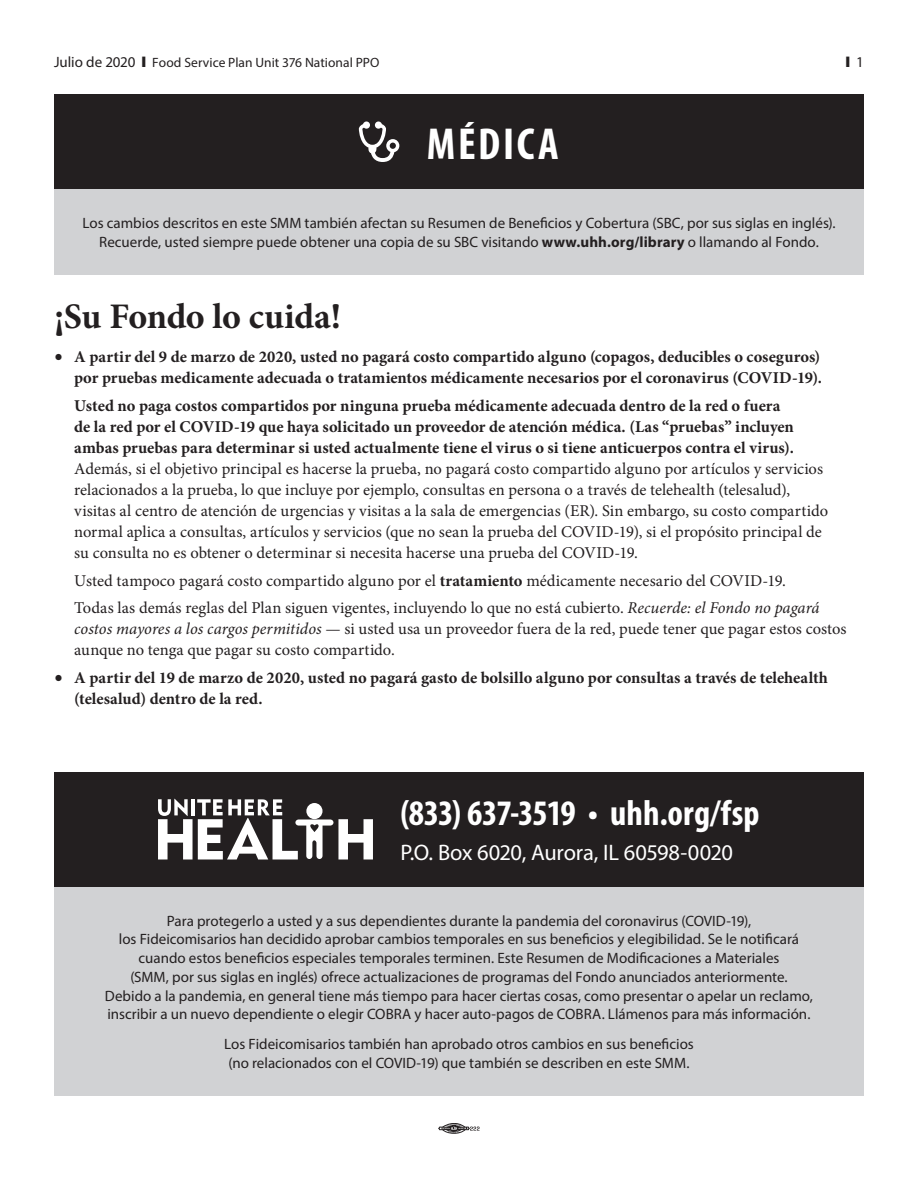
<style>
.page{position:relative;width:918px;height:1188px;background:#fff}
.page>*{position:absolute;margin:0;border:0;box-sizing:border-box;transform-origin:0 0}
.t1{font:700 condensed 45px "Myriad Pro";letter-spacing:.055em;color:#fff}
.t2{font:700 condensed 36px "Myriad Pro";letter-spacing:-.005em;color:#fff}
.t3{font:700 36px "Minion Pro";letter-spacing:-.015em;color:#231f20}
.t4{font:22.5px "Myriad Pro";letter-spacing:-.01em;color:#fff}
.t5{font:16.5px/21px "Minion Pro";color:#231f20}
.t6{font:700 16.5px/21px "Minion Pro";color:#231f20}
.t7{font:15px/18.8px "Myriad Pro";color:#231f20;text-align:center}
.t8{font:13.5px "Myriad Pro";color:#231f20}
.s1{font-size:15px}
.s2{font-weight:700}
.s3{font-size:22.5px}
.s4{font-style:italic}
</style>
<div class="page">
<svg style="left:438px;top:1123px;width:42px;height:10px"></svg>
<div style="left:54px;top:886px;width:810px;height:210px;background:#d1d2d4"></div>
<div style="left:54px;top:772px;width:810px;height:114px;background:#231f20"></div>
<svg style="left:158px;top:799px;width:215px;height:61px"></svg>
<div style="left:54px;top:189px;width:810px;height:85px;background:#d1d2d4"></div>
<div style="left:54px;top:94px;width:810px;height:95px;background:#231f20"></div>
<svg style="left:359px;top:122px;width:40px;height:40px"></svg>
<p class="t8" style="left:54px;top:54px;width:327px"><span class="s1">Julio de 2020</span> ❙ Food Service Plan Unit 376 National PPO</p>
<p class="t7" style="left:846px;top:52px;width:20px">❙ 1</p>
<h1 class="t1" style="left:427px;top:116px;width:133px">MÉDICA</h1>
<p class="t7" style="left:83px;top:213px;width:754px">Los cambios descritos en este SMM también afectan su Resumen de Beneficios y Cobertura (SBC, por sus siglas en inglés).<br>Recuerde, usted siempre puede obtener una copia de su SBC visitando <span class="s2">www.uhh.org/library</span> o llamando al Fondo.</p>
<h2 class="t3" style="left:54px;top:291px;width:289px">¡Su Fondo lo cuida!</h2>
<p class="t6" style="left:54px;top:346px;width:770px;text-align:right"><span class="s3">•</span> A partir del 9 de marzo de 2020, usted no pagará costo compartido alguno (copagos, deducibles o coseguros) por pruebas medicamente adecuada o tratamientos médicamente necesarios por el coronavirus (COVID-19).</p>
<p class="t6" style="left:74px;top:395px;width:721px">Usted no paga costos compartidos por ninguna prueba médicamente adecuada dentro de la red o fuera de la red por el COVID-19 que haya solicitado un proveedor de atención médica. (Las “pruebas” incluyen ambas pruebas para determinar si usted actualmente tiene el virus o si tiene anticuerpos contra el virus).</p>
<p class="t5" style="left:74px;top:458px;width:755px">Además, si el objetivo principal es hacerse la prueba, no pagará costo compartido alguno por artículos y servicios relacionados a la prueba, lo que incluye por ejemplo, consultas en persona o a través de telehealth (telesalud), visitas al centro de atención de urgencias y visitas a la sala de emergencias (ER). Sin embargo, su costo compartido normal aplica a consultas, artículos y servicios (que no sean la prueba del COVID-19), si el propósito principal de su consulta no es obtener o determinar si necesita hacerse una prueba del COVID-19.</p>
<p class="t5" style="left:74px;top:567px;width:747px;line-height:27.8px">Usted tampoco pagará costo compartido alguno por el <span class="s2">tratamiento</span> médicamente necesario del COVID-19.<br>Todas las demás reglas del Plan siguen vigentes, incluyendo lo que no está cubierto. <span class="s4">Recuerde: el Fondo no pagará</span></p>
<p class="t5" style="left:74px;top:619px;width:774px"><span class="s4">costos mayores a los cargos permitidos</span> — si usted usa un proveedor fuera de la red, puede tener que pagar estos costos aunque no tenga que pagar su costo compartido.</p>
<p class="t6" style="left:74px;top:667px;width:755px;text-indent:-20px"><span class="s3">•</span> A partir del 19 de marzo de 2020, usted no pagará gasto de bolsillo alguno por consultas a través de telehealth (telesalud) dentro de la red.</p>
<h2 class="t2" style="left:400px;top:791px;width:361px">(833) 637-3519 • uhh.org/fsp</h2>
<h3 class="t4" style="left:400px;top:838px;width:334px">P.O. Box 6020, Aurora, IL 60598-0020</h3>
<p class="t7" style="left:105px;top:911px;width:710px">Para protegerlo a usted y a sus dependientes durante la pandemia del coronavirus (COVID-19),<br>los Fideicomisarios han decidido aprobar cambios temporales en sus beneficios y elegibilidad. Se le notificará cuando estos beneficios especiales temporales terminen. Este Resumen de Modificaciones a Materiales<br>(SMM, por sus siglas en inglés) ofrece actualizaciones de programas del Fondo anunciados anteriormente.<br>Debido a la pandemia, en general tiene más tiempo para hacer ciertas cosas, como presentar o apelar un reclamo, inscribir a un nuevo dependiente o elegir COBRA y hacer auto-pagos de COBRA. Llámenos para más información.</p>
<p class="t7" style="left:224px;top:1035px;width:471px;text-align:left">Los Fideicomisarios también han aprobado otros cambios en sus beneficios (no relacionados con el COVID-19) que también se describen en este SMM.</p>
</div>
